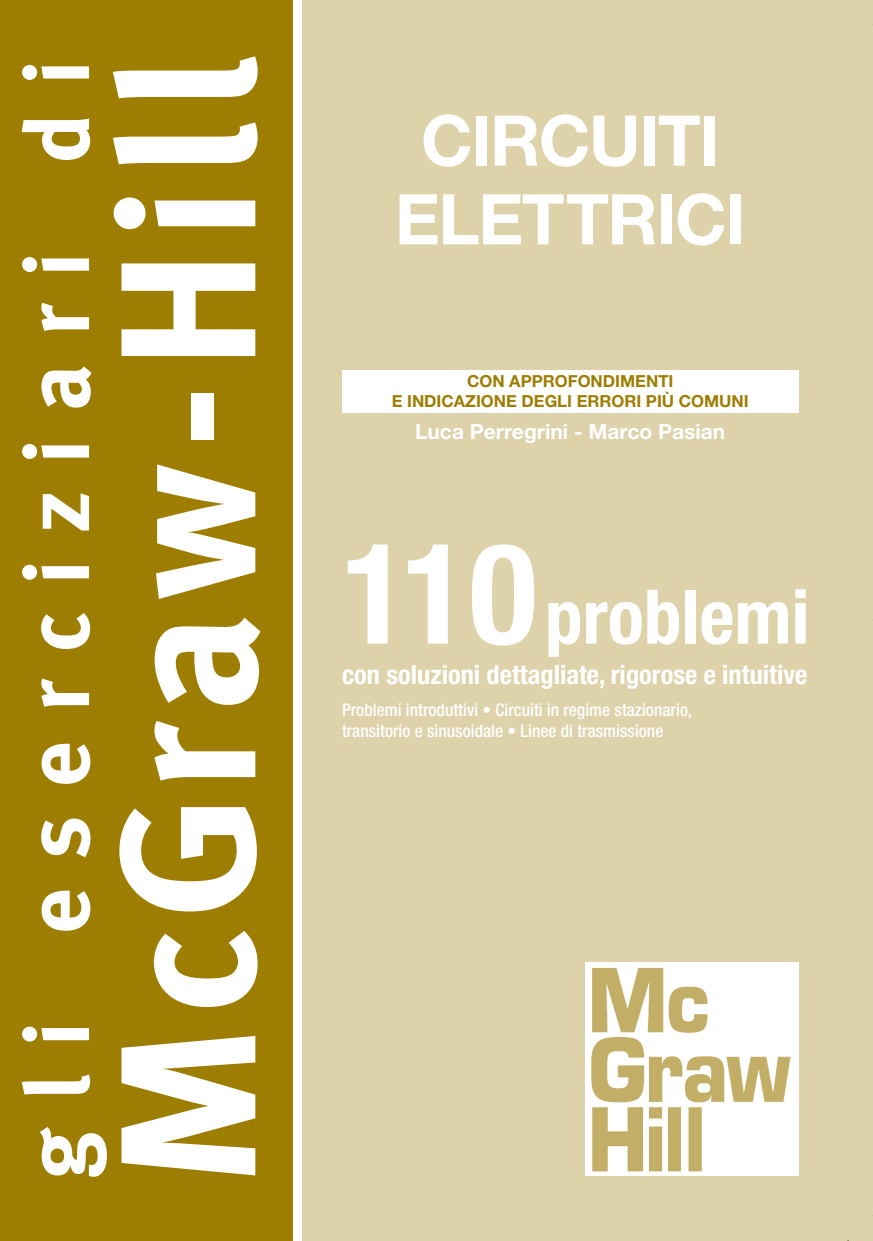
<style>
.page{position:relative;width:873px;height:1241px;background:#fff}
.page>*{position:absolute;margin:0;border:0;box-sizing:border-box;transform-origin:0 0}
.t1{font:700 192.5px "Meta";letter-spacing:.075em;color:#fff}
.t2{font:700 91px "Meta";letter-spacing:.325em;color:#fff}
.t3{font:700 condensed 75.25px "Helvetica Neue LT Std";color:#fff}
.t4{font:700 70px/78.8px "Helvetica Neue LT Std";letter-spacing:-.025em;color:#fff;text-align:center}
.t5{font:700 condensed 26.43px "Helvetica Neue LT Std";color:#fff}
.t6{font:700 21px "Helvetica Neue LT Std";color:#fff}
.t7{font:500 condensed 17.5px/21px "Helvetica Neue LT Std";color:#fff}
.t8{font:700 16.62px/19.9px "Helvetica Neue LT Std";color:#9e7d03;text-align:center}
.s1{font-size:140px}
</style>
<div class="page">
<div style="left:302px;top:0;width:571px;height:1240px;background:#ddd2aa"></div>
<div style="left:0;top:0;width:292px;height:1240px;background:#9e7d03"></div>
<div style="left:342px;top:370px;width:456px;height:42px;background:#fff"></div>
<img style="left:585px;top:962px;width:213px;height:214px">
<h2 class="t2" style="left:4px;top:1179px;width:1120px;rotate:-90deg">gli eserciziari di</h2>
<h1 class="t1" style="left:76px;top:1183px;width:1127px;rotate:-90deg">McGraw-Hill</h1>
<h3 class="t4" style="left:395px;top:108px;width:352px">CIRCUITI<br>ELETTRICI</h3>
<p class="t8" style="left:392px;top:373px;width:359px">CON APPROFONDIMENTI<br>E INDICAZIONE DEGLI ERRORI PIÙ COMUNI</p>
<p class="t6" style="left:415px;top:424px;width:312px">Luca Perregrini - Marco Pasian</p>
<h3 class="t3" style="left:342px;top:590px;width:469px"><span class="s1">110</span>problemi</h3>
<h3 class="t5" style="left:342px;top:665px;width:467px">con soluzioni dettagliate, rigorose e intuitive</h3>
<p class="t7" style="left:342px;top:701px;width:351px">Problemi introduttivi • Circuiti in regime stazionario, transitorio e sinusoidale • Linee di trasmissione</p>
</div>
